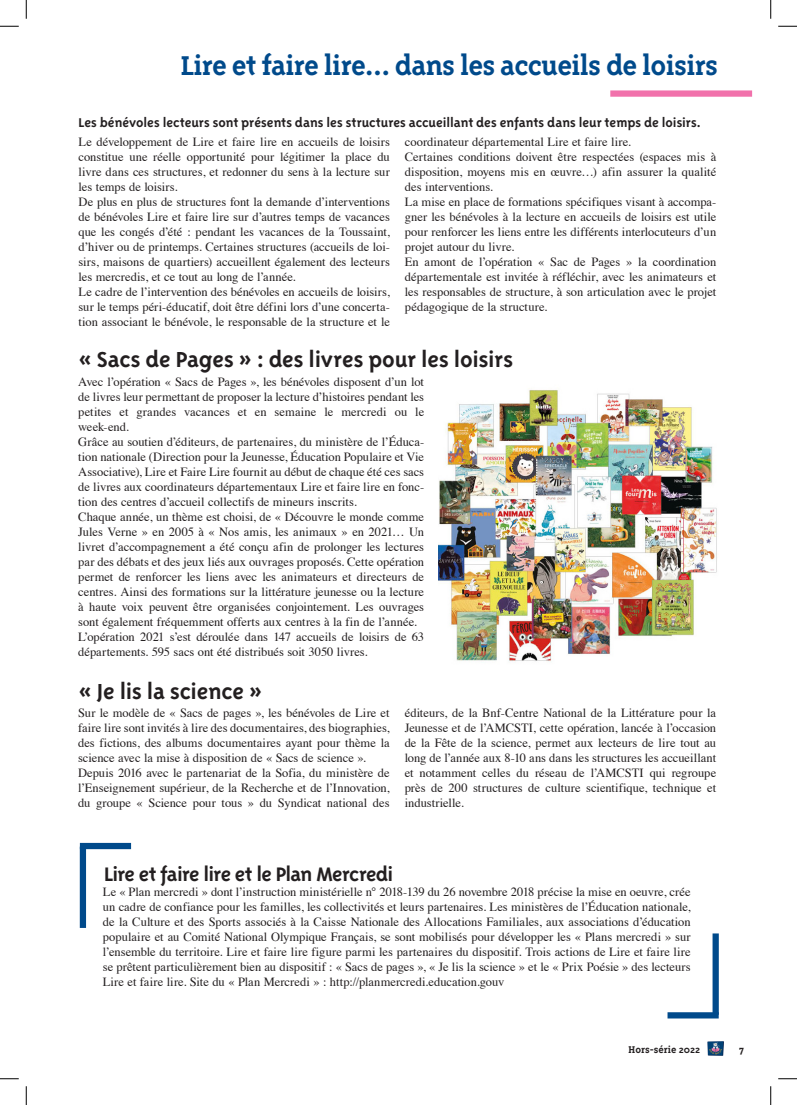
<style>
.page{position:relative;width:797px;height:1105px;background:#fff}
.page>*{position:absolute;margin:0;border:0;box-sizing:border-box;transform-origin:0 0}
.t1{font:700 31.25px "Triplex Serif OT";letter-spacing:-.025em;color:#004a8b}
._01_Chapô{font:700 25px "Triplex Sans OT";letter-spacing:-.005em;color:#231f20}
.texte_courant{font:700 22.5px "Triplex Sans OT";letter-spacing:-.03em;color:#231f20}
._01_Chapô-2{font:700 14.62px "Triplex Sans OT";letter-spacing:-.005em;color:#231f20}
.texte_courant-2{font:12.5px/15px "Times";color:#231f20;text-align:justify}
.titre{font:12.5px/15px "Times";color:#231f20;text-align:justify}
.t2{font:700 11.25px "Triplex Serif OT";color:#231f20}
</style>
<div class="page">
<img style="left:708px;top:1041px;width:15px;height:14px">
<div style="left:610px;top:90px;width:142px;height:7px;background:#f171ab"></div>
<div style="left:80px;top:847px;width:6px;height:81px;background:#004a8b"></div>
<div style="left:80px;top:843px;width:51px;height:6px;background:#004a8b"></div>
<div style="left:712px;top:933px;width:6px;height:82px;background:#004a8b"></div>
<div style="left:667px;top:1012px;width:51px;height:6px;background:#004a8b"></div>
<img style="left:438px;top:390px;width:279px;height:272px">
<svg style="left:0;top:25px;width:19px;height:2px"></svg>
<svg style="left:778px;top:25px;width:19px;height:2px"></svg>
<svg style="left:0;top:1078px;width:19px;height:1px"></svg>
<svg style="left:778px;top:1078px;width:19px;height:1px"></svg>
<svg style="left:25px;top:0;width:2px;height:19px"></svg>
<svg style="left:25px;top:1086px;width:2px;height:19px"></svg>
<svg style="left:770px;top:0;width:1px;height:19px"></svg>
<svg style="left:770px;top:1086px;width:1px;height:19px"></svg>
<p class="t1" style="left:181px;top:48px;width:539px">Lire et faire lire… dans les accueils de loisirs</p>
<p class="_01_Chapô-2" style="left:79px;top:115px;width:623px">Les bénévoles lecteurs sont présents dans les structures accueillant des enfants dans leur temps de loisirs.</p>
<p class="texte_courant-2" style="left:79px;top:133px;width:313px">Le développement de Lire et faire lire en accueils de loisirs constitue une réelle opportunité pour légitimer la place du livre dans ces structures, et redonner du sens à la lecture sur les temps de loisirs.</p>
<p class="texte_courant-2" style="left:79px;top:193px;width:313px">De plus en plus de structures font la demande d’interventions de bénévoles Lire et faire lire sur d’autres temps de vacances que les congés d’été : pendant les vacances de la Toussaint, d’hiver ou de printemps. Certaines structures (accueils de loi&shy;sirs, maisons de quartiers) accueillent également des lecteurs les mercredis, et ce tout au long de l’année.</p>
<p class="texte_courant-2" style="left:79px;top:283px;width:313px">Le cadre de l’intervention des bénévoles en accueils de loisirs, sur le temps péri-éducatif, doit être défini lors d’une concerta&shy;tion associant le bénévole, le responsable de la structure et le</p>
<p class="texte_courant-2" style="left:405px;top:133px;width:227px">coordinateur départemental Lire et faire lire.</p>
<p class="texte_courant-2" style="left:405px;top:148px;width:313px">Certaines conditions doivent être respectées (espaces mis à disposition, moyens mis en œuvre…) afin assurer la qualité des interventions.</p>
<p class="texte_courant-2" style="left:405px;top:193px;width:313px">La mise en place de formations spécifiques visant à accompa&shy;gner les bénévoles à la lecture en accueils de loisirs est utile pour renforcer les liens entre les différents interlocuteurs d’un projet autour du livre.</p>
<p class="texte_courant-2" style="left:405px;top:253px;width:313px">En amont de l’opération « Sac de Pages » la coordination départementale est invitée à réfléchir, avec les animateurs et les responsables de structure, à son articulation avec le projet pédagogique de la structure.</p>
<p class="_01_Chapô" style="left:79px;top:346px;width:436px">« Sacs de Pages » : des livres pour les loisirs</p>
<p class="texte_courant-2" style="left:78px;top:373px;width:347px">Avec l’opération « Sacs de Pages », les bénévoles disposent d’un lot de livres leur permettant de proposer la lecture d’histoires pendant les petites et grandes vacances et en semaine le mercredi ou le week-end.</p>
<p class="texte_courant-2" style="left:78px;top:433px;width:347px">Grâce au soutien d’éditeurs, de partenaires, du ministère de l’Éduca&shy;tion nationale (Direction pour la Jeunesse, Éducation Populaire et Vie Associative), Lire et Faire Lire fournit au début de chaque été ces sacs de livres aux coordinateurs départementaux Lire et faire lire en fonc&shy;tion des centres d’accueil collectifs de mineurs inscrits.</p>
<p class="texte_courant-2" style="left:78px;top:508px;width:347px">Chaque année, un thème est choisi, de « Découvre le monde comme Jules Verne » en 2005 à « Nos amis, les animaux » en 2021… Un livret d’accompagnement a été conçu afin de prolonger les lectures par des débats et des jeux liés aux ouvrages proposés. Cette opération permet de renforcer les liens avec les animateurs et directeurs de centres. Ainsi des formations sur la littérature jeunesse ou la lecture à haute voix peuvent être organisées conjointement. Les ouvrages sont également fréquemment offerts aux centres à la fin de l’année.</p>
<p class="texte_courant-2" style="left:78px;top:628px;width:347px">L’opération 2021 s’est déroulée dans 147 accueils de loisirs de 63 départements. 595 sacs ont été distribués soit 3050 livres.</p>
<p class="_01_Chapô" style="left:79px;top:677px;width:185px">« Je lis la science »</p>
<p class="titre" style="left:78px;top:705px;width:313px">Sur le modèle de « Sacs de pages », les bénévoles de Lire et faire lire sont invités à lire des documentaires, des biographies, des fictions, des albums documentaires ayant pour thème la science avec la mise à disposition de « Sacs de science ».</p>
<p class="titre" style="left:78px;top:765px;width:313px">Depuis 2016 avec le partenariat de la Sofia, du ministère de l’Enseignement supérieur, de la Recherche et de l’Innovation, du groupe « Science pour tous » du Syndicat national des</p>
<p class="titre" style="left:404px;top:705px;width:313px">éditeurs, de la Bnf-Centre National de la Littérature pour la Jeunesse et de l’AMCSTI, cette opération, lancée à l’occasion de la Fête de la science, permet aux lecteurs de lire tout au long de l’année aux 8-10 ans dans les structures les accueillant et notamment celles du réseau de l’AMCSTI qui regroupe près de 200 structures de culture scientifique, technique et industrielle.</p>
<p class="texte_courant" style="left:104px;top:862px;width:291px">Lire et faire lire et le Plan Mercredi</p>
<p class="texte_courant-2" style="left:103px;top:883px;width:589px">Le « Plan mercredi » dont l’instruction ministérielle n° 2018-139 du 26 novembre 2018 précise la mise en oeuvre, crée un cadre de confiance pour les familles, les collectivités et leurs partenaires. Les ministères de l’Éducation nationale, de la Culture et des Sports associés à la Caisse Nationale des Allocations Familiales, aux associations d’éducation populaire et au Comité National Olympique Français, se sont mobilisés pour développer les « Plans mercredi » sur l’ensemble du territoire. Lire et faire lire figure parmi les partenaires du dispositif. Trois actions de Lire et faire lire se prêtent particulièrement bien au dispositif : « Sacs de pages », « Je lis la science » et le « Prix Poésie » des lecteurs Lire et faire lire. Site du « Plan Mercredi » : http://planmercredi.education.gouv</p>
<p class="t2" style="left:628px;top:1044px;width:73px">Hors-série 2022</p>
<p class="t2" style="left:739px;top:1044px;width:6px">7</p>
</div>
